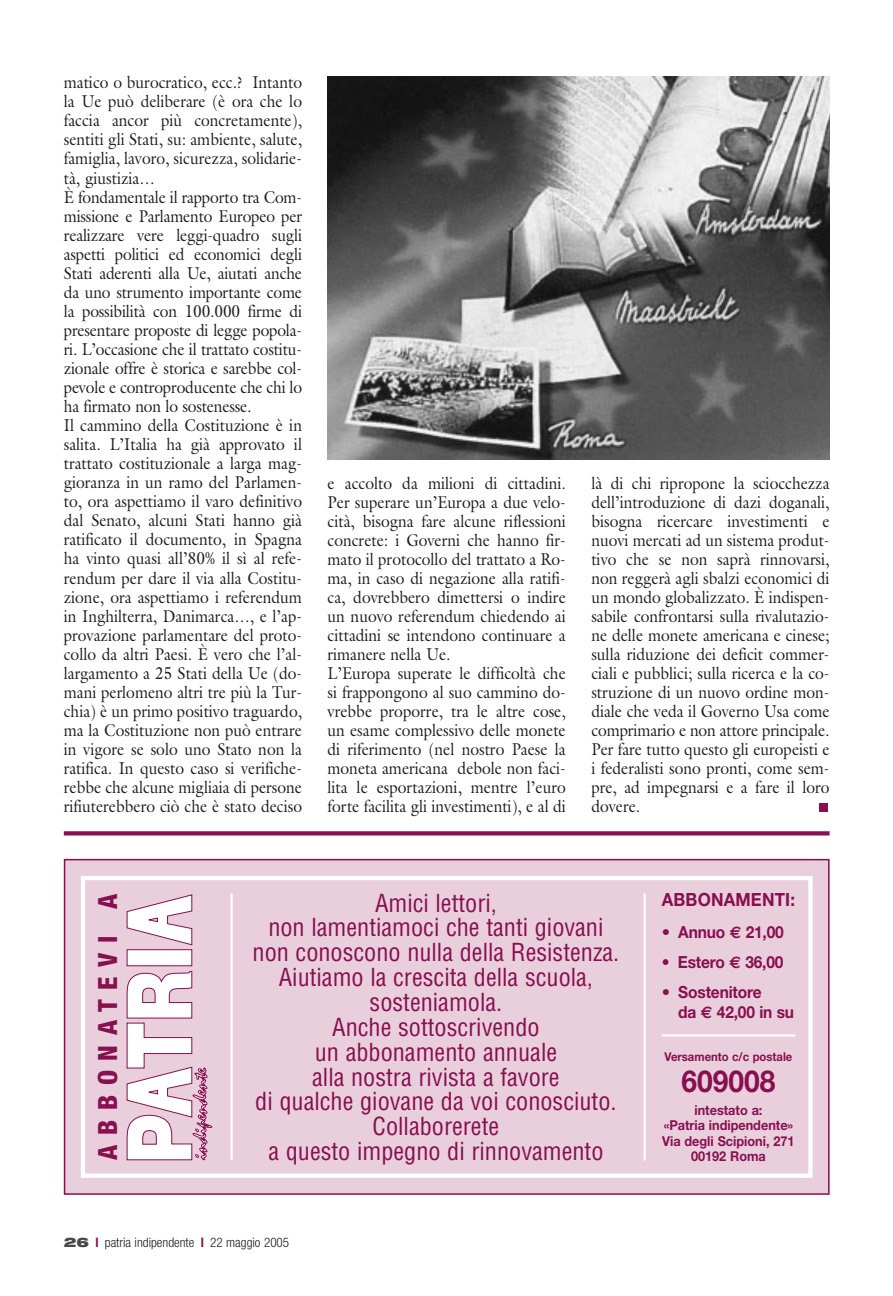
<style>
.page{position:relative;width:893px;height:1296px;background:#fff}
.page>*{position:absolute;margin:0;border:0;box-sizing:border-box;transform-origin:0 0}
.t1{font:700 30.3px "Helvetica Neue";color:#880f50;scale:.93 1}
.t2{font:800 condensed 26.55px "Helvetica Neue";letter-spacing:.36em;color:#880f50}
.t3{font:condensed 24.3px/24.9px "Helvetica";color:#880f50;text-align:center}
.t4{font:700 18.15px "Helvetica Neue";letter-spacing:.01em;color:#880f50;scale:.93 1}
.t5{font:17.25px/19px "Galliard";color:#1c1f20;scale:.9 1}
.t6{font:700 16.65px/19.6px "Helvetica Neue";letter-spacing:-.01em;color:#880f50}
.t7{font:700 16.65px "Helvetica Neue";letter-spacing:-.01em;color:#880f50;scale:.93 1}
.t8{font:700 13.65px/15.1px "Helvetica Neue";color:#880f50;text-align:center;scale:.93 1}
.t9{font:300 condensed 13.2px "Helvetica Neue";color:#1c1f20}
.t10{font:700 12.15px "Helvetica Neue";color:#880f50;scale:.93 1}
.s1{font-family:"Euro Sans"}
.s2{font-weight:900;font-stretch:expanded;color:#47494a}
.s3{font-weight:700;color:#880f50}
</style>
<div class="page">
<div style="left:819px;top:804px;width:9px;height:8px;background:#880f50"></div>
<img style="left:327px;top:77px;width:502px;height:382px">
<div style="left:64px;top:831px;width:765px;height:5px;background:#880f50"></div>
<div style="left:65px;top:860px;width:763px;height:334px;background:#e9cfdc"></div>
<div style="left:64px;top:859px;width:765px;height:336px;border:2px solid #880f50"></div>
<div style="left:81px;top:876px;width:731px;height:302px;border:4px solid #fff"></div>
<div style="left:127px;top:949px;width:65px;height:17px;background:#fff;border:1px solid #880f50"></div>
<svg style="left:126px;top:894px;width:67px;height:52px"></svg>
<svg style="left:126px;top:971px;width:86px;height:189px"></svg>
<hr style="left:661px;top:1034px;width:134px;height:3px;background:#fff">
<hr style="left:643px;top:893px;width:2px;height:267px;background:#fff">
<hr style="left:230px;top:893px;width:3px;height:267px;background:#fff">
<p class="t5" style="left:64px;top:75px;width:266px">matico o burocratico, ecc.? Intanto la Ue può deliberare (è ora che lo faccia ancor più concretamente), sentiti gli Stati, su: ambiente, salute, famiglia, lavoro, sicurezza, solidarie&shy;tà, giustizia…<br>È fondamentale il rapporto tra Com&shy;missione e Parlamento Europeo per realizzare vere leggi-quadro sugli aspetti politici ed economici degli Stati aderenti alla Ue, aiutati anche da uno strumento importante come la possibilità con 100.000 firme di presentare proposte di legge popola&shy;ri. L’occasione che il trattato costitu&shy;zionale offre è storica e sarebbe col&shy;pevole e controproducente che chi lo ha firmato non lo sostenesse.<br>Il cammino della Costituzione è in salita. L’Italia ha già approvato il trattato costituzionale a larga mag&shy;gioranza in un ramo del Parlamen&shy;to, ora aspettiamo il varo definitivo dal Senato, alcuni Stati hanno già ratificato il documento, in Spagna ha vinto quasi all’80% il sì al refe&shy;rendum per dare il via alla Costitu&shy;zione, ora aspettiamo i referendum in Inghilterra, Danimarca…, e l’ap&shy;provazione parlamentare del proto&shy;collo da altri Paesi. È vero che l’al&shy;largamento a 25 Stati della Ue (do&shy;mani perlomeno altri tre più la Tur&shy;chia) è un primo positivo traguardo, ma la Costituzione non può entrare in vigore se solo uno Stato non la ratifica. In questo caso si verifiche&shy;rebbe che alcune migliaia di persone rifiuterebbero ciò che è stato deciso</p>
<p class="t5" style="left:327px;top:475px;width:266px">e accolto da milioni di cittadini.<br>Per superare un’Europa a due velo&shy;cità, bisogna fare alcune riflessioni concrete: i Governi che hanno fir&shy;mato il protocollo del trattato a Ro&shy;ma, in caso di negazione alla ratifi&shy;ca, dovrebbero dimettersi o indire un nuovo referendum chiedendo ai cittadini se intendono continuare a rimanere nella Ue.<br>L’Europa superate le difficoltà che si frappongono al suo cammino do&shy;vrebbe proporre, tra le altre cose, un esame complessivo delle monete di riferimento (nel nostro Paese la moneta americana debole non faci&shy;lita le esportazioni, mentre l’euro forte facilita gli investimenti), e al di</p>
<p class="t5" style="left:591px;top:475px;width:266px;text-align:justify">là di chi ripropone la sciocchezza dell’introduzione di dazi doganali, bisogna ricercare investimenti e nuovi mercati ad un sistema produt&shy;tivo che se non saprà rinnovarsi, non reggerà agli sbalzi economici di un mondo globalizzato. È indispen&shy;sabile confrontarsi sulla rivalutazio&shy;ne delle monete americana e cinese; sulla riduzione dei deficit commer&shy;ciali e pubblici; sulla ricerca e la co&shy;struzione di un nuovo ordine mon&shy;diale che veda il Governo Usa come comprimario e non attore principale.<br>Per fare tutto questo gli europeisti e i federalisti sono pronti, come sem&shy;pre, ad impegnarsi e a fare il loro dovere.</p>
<h2 class="t2" style="left:98px;top:1160px;width:267px;rotate:-90deg">ABBONATEVI A</h2>
<p class="t3" style="left:252px;top:892px;width:368px">Amici lettori,<br>non lamentiamoci che tanti giovani non conoscono nulla della Resistenza.<br>Aiutiamo la crescita della scuola, sosteniamola.<br>Anche sottoscrivendo<br>un abbonamento annuale<br>alla nostra rivista a favore<br>di qualche giovane da voi conosciuto.<br>Collaborerete<br>a questo impegno di rinnovamento</p>
<p class="t4" style="left:661px;top:893px;width:145px">ABBONAMENTI:</p>
<p class="t6" style="left:661px;top:923px;width:123px">• Annuo <span class="s1">€</span> 21,00</p>
<p class="t7" style="left:661px;top:956px;width:132px">• Estero <span class="s1">€</span> 36,00</p>
<p class="t6" style="left:678px;top:984px;width:117px;text-indent:-16px">• Sostenitore<br>da <span class="s1">€</span> 42,00 in su</p>
<p class="t10" style="left:664px;top:1053px;width:139px">Versamento c/c postale</p>
<h1 class="t1" style="left:681px;top:1070px;width:103px">609008</h1>
<p class="t8" style="left:662px;top:1104px;width:144px">intestato a:<br>«Patria indipendente»<br>Via degli Scipioni, 271<br>00192 Roma</p>
<p class="t9" style="left:64px;top:1238px;width:227px"><span class="s2">26</span> <span class="s3">l</span> patria indipendente <span class="s3">l</span> 22 maggio 2005</p>
</div>
